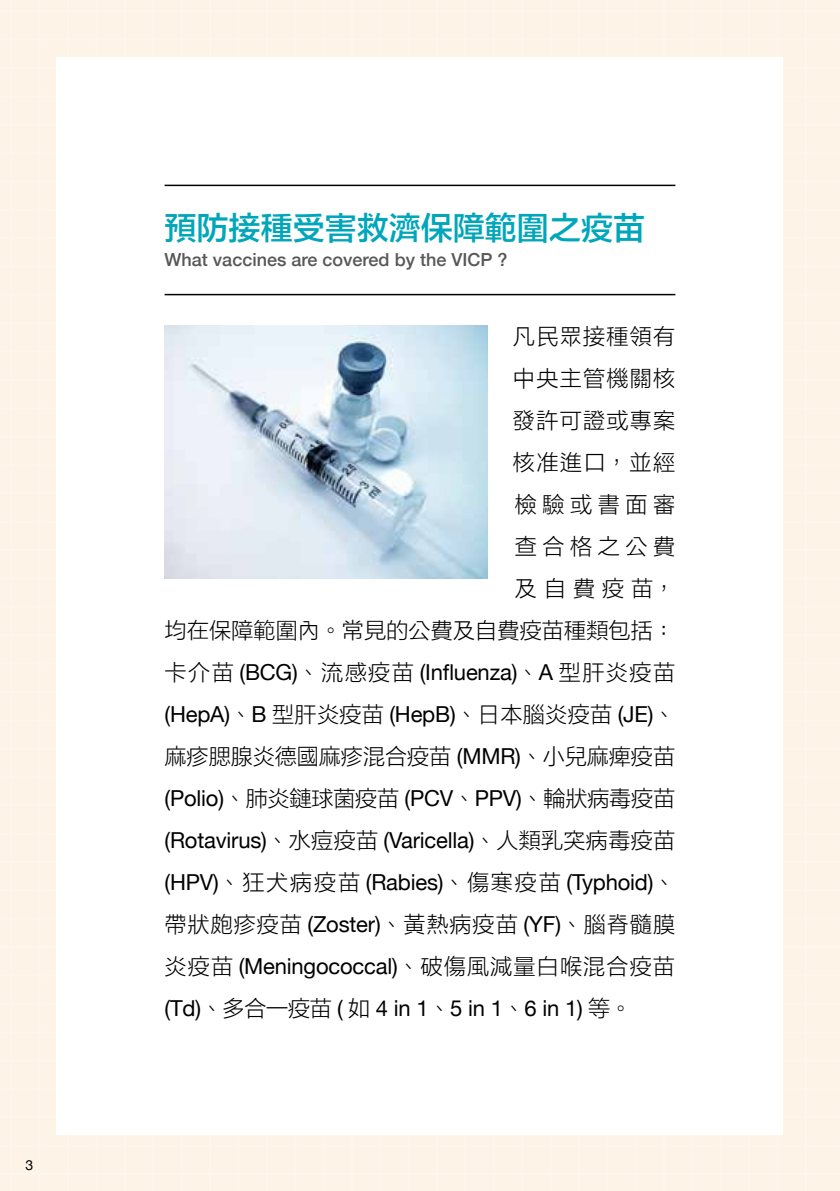
<style>
.page{position:relative;width:840px;height:1191px;background:#fff}
.page>*{position:absolute;margin:0;border:0;box-sizing:border-box;transform-origin:0 0}
.t1{font:32px "FZLTZHB B51 0";color:#00a6ba}
.t2{font:22px/42px "Helvetica Neue";letter-spacing:-.01em;color:#000}
.t3{font:22px/42px "FZLTXHB B51 0";letter-spacing:.045em;color:#000;text-align:right}
.t4{font:22px/42px "FZLTXHB B51 0";color:#000}
.t5{font:500 18px "Helvetica Neue";color:#595757}
.t6{font:14px "Helvetica Neue";color:#000}
.s1{font-family:"FZLTXHB B51 0"}
.s2{font-family:"Helvetica Neue"}
</style>
<div class="page">
<div style="left:0;top:0;width:838px;height:1191px;background:#fef3e7"></div>
<hr style="left:0;top:10px;width:839px;height:2px;background:#fff">
<hr style="left:0;top:39px;width:839px;height:2px;background:#fff">
<hr style="left:0;top:67px;width:839px;height:2px;background:#fff">
<hr style="left:0;top:95px;width:839px;height:2px;background:#fff">
<hr style="left:0;top:124px;width:839px;height:2px;background:#fff">
<hr style="left:0;top:152px;width:839px;height:2px;background:#fff">
<hr style="left:0;top:180px;width:839px;height:2px;background:#fff">
<hr style="left:0;top:209px;width:839px;height:2px;background:#fff">
<hr style="left:0;top:237px;width:839px;height:2px;background:#fff">
<hr style="left:0;top:265px;width:839px;height:2px;background:#fff">
<hr style="left:0;top:294px;width:839px;height:2px;background:#fff">
<hr style="left:0;top:322px;width:839px;height:2px;background:#fff">
<hr style="left:0;top:350px;width:839px;height:2px;background:#fff">
<hr style="left:0;top:379px;width:839px;height:2px;background:#fff">
<hr style="left:0;top:407px;width:839px;height:2px;background:#fff">
<hr style="left:0;top:436px;width:839px;height:2px;background:#fff">
<hr style="left:0;top:464px;width:839px;height:2px;background:#fff">
<hr style="left:0;top:492px;width:839px;height:2px;background:#fff">
<hr style="left:0;top:521px;width:839px;height:2px;background:#fff">
<hr style="left:0;top:549px;width:839px;height:2px;background:#fff">
<hr style="left:0;top:577px;width:839px;height:2px;background:#fff">
<hr style="left:0;top:606px;width:839px;height:2px;background:#fff">
<hr style="left:0;top:634px;width:839px;height:2px;background:#fff">
<hr style="left:0;top:662px;width:839px;height:2px;background:#fff">
<hr style="left:0;top:691px;width:839px;height:2px;background:#fff">
<hr style="left:0;top:719px;width:839px;height:2px;background:#fff">
<hr style="left:0;top:747px;width:839px;height:2px;background:#fff">
<hr style="left:0;top:776px;width:839px;height:2px;background:#fff">
<hr style="left:0;top:804px;width:839px;height:2px;background:#fff">
<hr style="left:0;top:832px;width:839px;height:2px;background:#fff">
<hr style="left:0;top:861px;width:839px;height:2px;background:#fff">
<hr style="left:0;top:889px;width:839px;height:2px;background:#fff">
<hr style="left:0;top:917px;width:839px;height:2px;background:#fff">
<hr style="left:0;top:946px;width:839px;height:2px;background:#fff">
<hr style="left:0;top:974px;width:839px;height:2px;background:#fff">
<hr style="left:0;top:1002px;width:839px;height:2px;background:#fff">
<hr style="left:0;top:1031px;width:839px;height:2px;background:#fff">
<hr style="left:0;top:1059px;width:839px;height:2px;background:#fff">
<hr style="left:0;top:1088px;width:839px;height:2px;background:#fff">
<hr style="left:0;top:1116px;width:839px;height:2px;background:#fff">
<hr style="left:0;top:1144px;width:839px;height:2px;background:#fff">
<hr style="left:0;top:1173px;width:839px;height:2px;background:#fff">
<hr style="left:0;top:1190px;width:839px;height:1px;background:#fff">
<hr style="left:10px;top:0;width:2px;height:1191px;background:#fff">
<hr style="left:39px;top:0;width:2px;height:1191px;background:#fff">
<hr style="left:67px;top:0;width:2px;height:1191px;background:#fff">
<hr style="left:95px;top:0;width:2px;height:1191px;background:#fff">
<hr style="left:124px;top:0;width:2px;height:1191px;background:#fff">
<hr style="left:152px;top:0;width:2px;height:1191px;background:#fff">
<hr style="left:180px;top:0;width:2px;height:1191px;background:#fff">
<hr style="left:209px;top:0;width:2px;height:1191px;background:#fff">
<hr style="left:237px;top:0;width:2px;height:1191px;background:#fff">
<hr style="left:265px;top:0;width:2px;height:1191px;background:#fff">
<hr style="left:294px;top:0;width:2px;height:1191px;background:#fff">
<hr style="left:322px;top:0;width:2px;height:1191px;background:#fff">
<hr style="left:350px;top:0;width:2px;height:1191px;background:#fff">
<hr style="left:379px;top:0;width:2px;height:1191px;background:#fff">
<hr style="left:407px;top:0;width:2px;height:1191px;background:#fff">
<hr style="left:436px;top:0;width:2px;height:1191px;background:#fff">
<hr style="left:464px;top:0;width:2px;height:1191px;background:#fff">
<hr style="left:492px;top:0;width:2px;height:1191px;background:#fff">
<hr style="left:521px;top:0;width:2px;height:1191px;background:#fff">
<hr style="left:549px;top:0;width:2px;height:1191px;background:#fff">
<hr style="left:577px;top:0;width:2px;height:1191px;background:#fff">
<hr style="left:606px;top:0;width:2px;height:1191px;background:#fff">
<hr style="left:634px;top:0;width:2px;height:1191px;background:#fff">
<hr style="left:662px;top:0;width:2px;height:1191px;background:#fff">
<hr style="left:691px;top:0;width:2px;height:1191px;background:#fff">
<hr style="left:719px;top:0;width:2px;height:1191px;background:#fff">
<hr style="left:747px;top:0;width:2px;height:1191px;background:#fff">
<hr style="left:776px;top:0;width:2px;height:1191px;background:#fff">
<hr style="left:804px;top:0;width:2px;height:1191px;background:#fff">
<div style="left:57px;top:57px;width:725px;height:1077px;background:#fff"></div>
<hr style="left:164px;top:185px;width:511px;height:1px;background:#000">
<hr style="left:164px;top:294px;width:511px;height:1px;background:#000">
<img style="left:164px;top:325px;width:323px;height:253px">
<p class="t6" style="left:26px;top:1155px;width:9px">3</p>
<h1 class="t1" style="left:164px;top:210px;width:481px">預防接種受害救濟保障範圍之疫苗</h1>
<p class="t5" style="left:164px;top:245px;width:344px">What vaccines are covered by the VICP ?</p>
<p class="t3" style="left:164px;top:316px;width:512px">凡民眾接種領有<br>中央主管機關核<br>發許可證或專案<br>核准進口，並經<br>檢驗或書面審<br>查合格之公費<br>及自費疫苗，<br>均在保障範圍內。常見的公費及自費疫苗種類包括：</p>
<p class="t2" style="left:164px;top:652px;width:512px"><span class="s1">卡介苗</span> (BCG)<span class="s1">、流感疫苗</span> (Influenza)<span class="s1">、</span>A <span class="s1">型肝炎疫苗</span>(HepA)<span class="s1">、</span>B <span class="s1">型肝炎疫苗</span> (HepB)<span class="s1">、日本腦炎疫苗</span> (JE)<span class="s1">、</span></p>
<p class="t4" style="left:164px;top:736px;width:511px">麻疹腮腺炎德國麻疹混合疫苗 <span class="s2">(MMR)</span>、小兒麻痺疫苗<span class="s2">(Polio)</span>、肺炎鏈球菌疫苗 <span class="s2">(PCV</span>、<span class="s2">PPV)</span>、輪狀病毒疫苗</p>
<p class="t2" style="left:164px;top:820px;width:511px">(Rotavirus)<span class="s1">、水痘疫苗</span> (Varicella)<span class="s1">、人類乳突病毒疫苗</span>(HPV)<span class="s1">、狂犬病疫苗</span> (Rabies)<span class="s1">、傷寒疫苗</span> (Typhoid)<span class="s1">、</span></p>
<p class="t3" style="left:164px;top:904px;width:511px;text-align:left">帶狀皰疹疫苗 <span class="s2">(Zoster)</span>、黃熱病疫苗 <span class="s2">(YF)</span>、腦脊髓膜炎疫苗 <span class="s2">(Meningococcal)</span>、破傷風減量白喉混合疫苗</p>
<p class="t2" style="left:164px;top:988px;width:468px">(Td)<span class="s1">、多合一疫苗</span> ( <span class="s1">如</span> 4 in 1<span class="s1">、</span>5 in 1<span class="s1">、</span>6 in 1) <span class="s1">等。</span></p>
</div>
